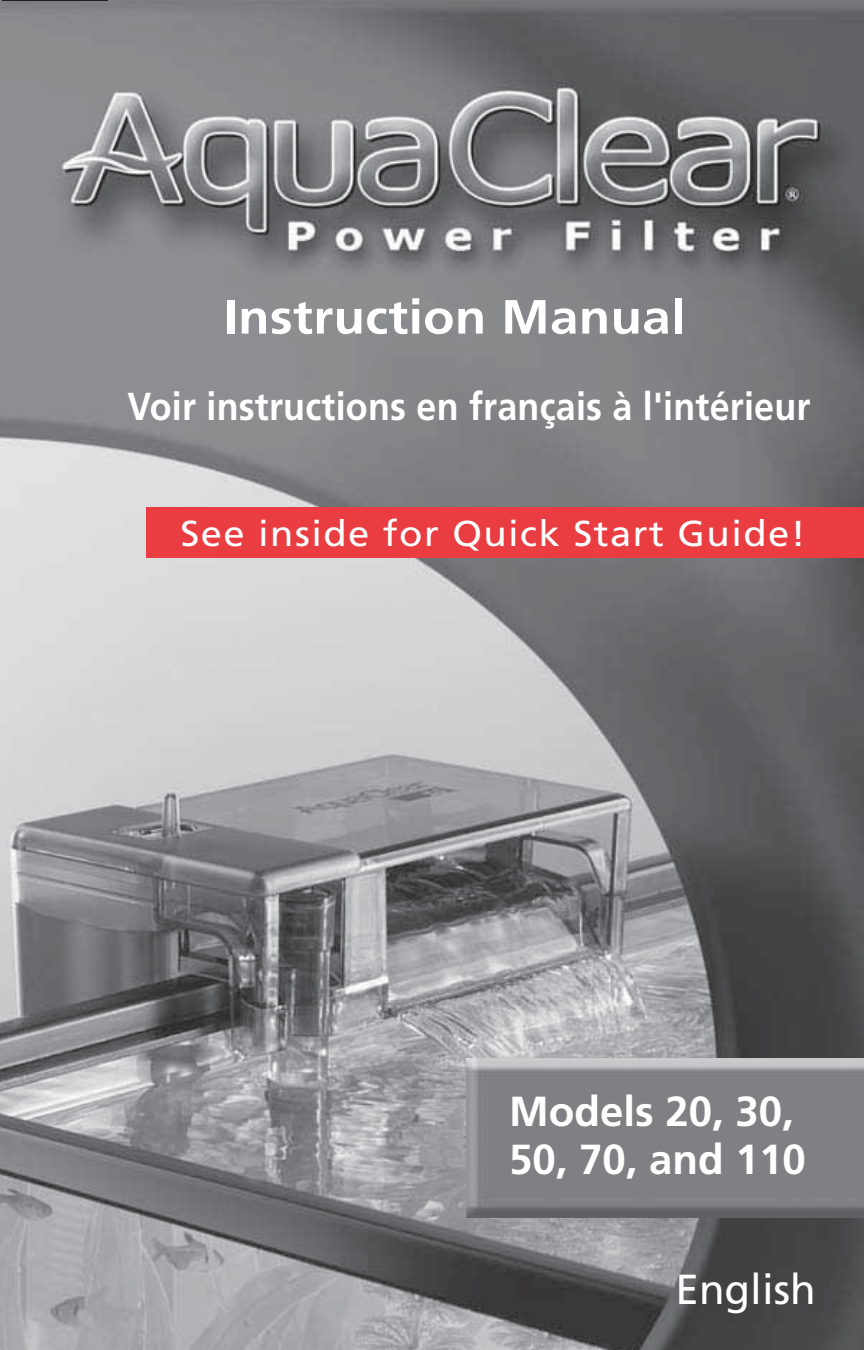
<style>
.page{position:relative;width:864px;height:1350px;background:#fff}
.page>*{position:absolute;margin:0;border:0;box-sizing:border-box;transform-origin:0 0}
.t1{font:700 48px "Frutiger";letter-spacing:.005em;color:#fff;scale:1.07 1}
.t2{font:700 42px/48px "Frutiger";color:#fff}
.t3{font:42px "Frutiger";color:#fff}
.t4{font:700 39px "Frutiger";letter-spacing:.005em;color:#fff;scale:.92 1}
.t5{font:36px "Frutiger";letter-spacing:.04em;color:#fff;scale:1.06 1}
</style>
<div class="page">
<img style="left:0;top:0;width:864px;height:1350px">
<div style="left:147px;top:507px;width:717px;height:51px;background:#e93d42"></div>
<img style="left:466px;top:1058px;width:398px;height:160px">
<hr style="left:2px;top:0;width:105px;height:1px;background:#221e1f">
<p class="t1" style="left:224px;top:298px;width:433px">Instruction Manual</p>
<p class="t4" style="left:128px;top:391px;width:744px">Voir instructions en français à l'intérieur</p>
<p class="t5" style="left:180px;top:519px;width:591px">See inside for Quick Start Guide!</p>
<p class="t2" style="left:509px;top:1091px;width:298px">Models 20, 30,<br>50, 70, and 110</p>
<p class="t3" style="left:676px;top:1272px;width:142px">English</p>
</div>
